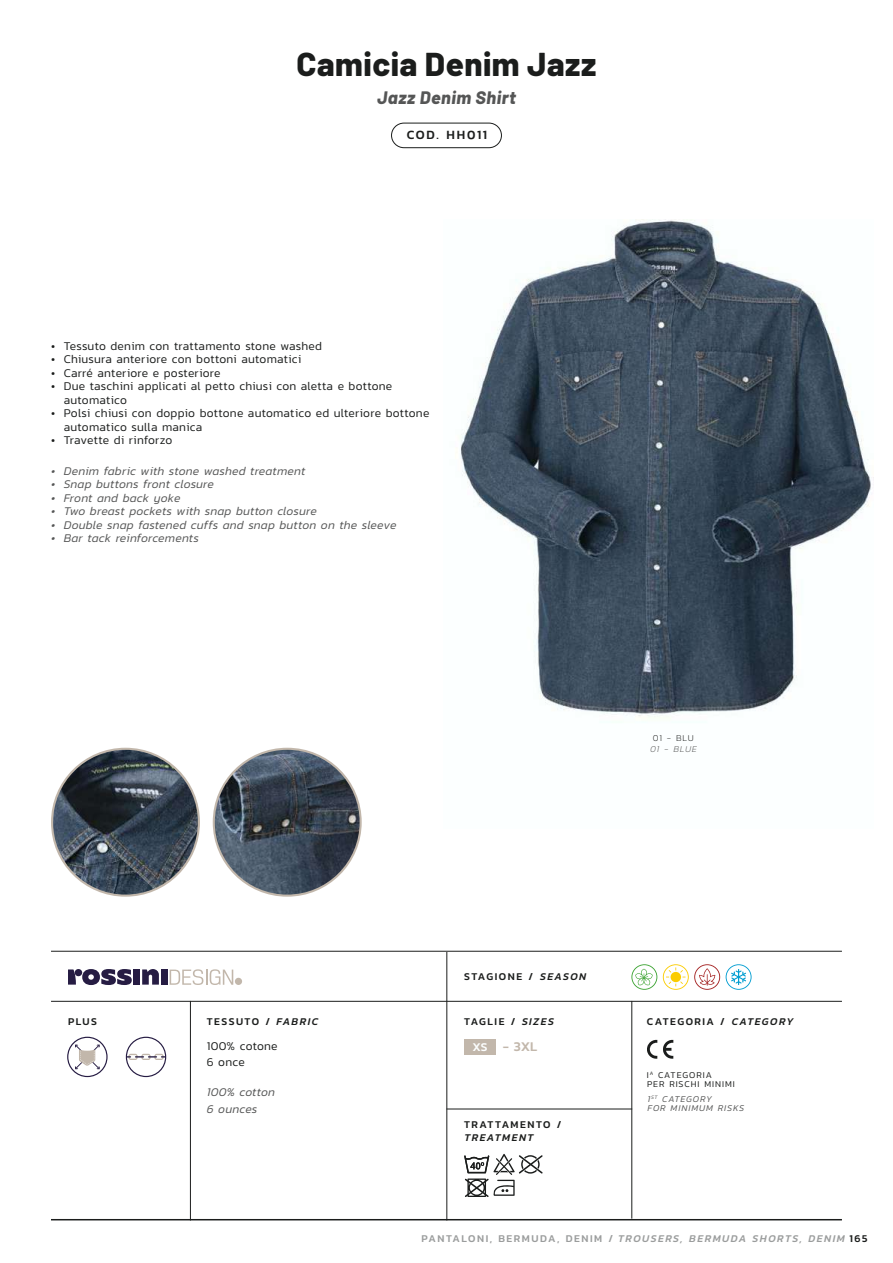
<style>
.page{position:relative;width:893px;height:1263px;background:#fff}
.page>*{position:absolute;margin:0;border:0;box-sizing:border-box;transform-origin:0 0}
.t1{font:800 33px "Barlow";letter-spacing:.015em;color:#1b1d1c}
.t2{font:italic 800 18px "Barlow";letter-spacing:.03em;color:#555656}
.t3{font:500 13.5px "Kanit";color:#c2b7ab}
.t4{font:500 12.75px "Kanit";letter-spacing:.13em;color:#1b1d1c}
.t5{font:300 12px/13.5px "Kanit";letter-spacing:.015em;color:#1b1d1c}
.t6{font:italic 300 12px/16.5px "Kanit";letter-spacing:.01em;color:#555656}
.t7{font:500 12px "Kanit";color:#fcfefe}
.t8{font:500 10.5px "Kanit";letter-spacing:.14em;color:#1b1d1c}
.t9{font:italic 500 10.5px "Kanit";letter-spacing:.13em;color:#1b1d1c}
.t10{font:italic 500 10.5px "Kanit";letter-spacing:.14em;color:#9b9d9d}
.t11{font:500 10.5px "Kanit";letter-spacing:.145em;color:#9b9d9d}
.t12{font:italic 300 9px/9px "Kanit";letter-spacing:.1em;color:#555656}
.t13{font:300 9px/9px "Kanit";letter-spacing:.105em;color:#1b1d1c}
.t14{font:italic 200 9px "Kanit";letter-spacing:.08em;color:#555656}
.t15{font:200 9px "Kanit";color:#1b1d1c}
.s1{font-style:normal;color:#1b1d1c}
</style>
<div class="page">
<svg style="left:726px;top:964px;width:26px;height:26px"></svg>
<svg style="left:663px;top:964px;width:57px;height:26px"></svg>
<svg style="left:631px;top:964px;width:26px;height:26px"></svg>
<img style="left:214px;top:749px;width:147px;height:147px;border-radius:73px">
<img style="left:52px;top:749px;width:147px;height:147px;border-radius:73px">
<img style="left:460px;top:219px;width:414px;height:498px">
<div style="left:133px;top:969px;width:7px;height:15px;background:#261c43"></div>
<div style="left:161px;top:969px;width:7px;height:15px;background:#261c43"></div>
<svg style="left:82px;top:969px;width:50px;height:16px"></svg>
<div style="left:75px;top:969px;width:7px;height:7px;background:#261c43;border-radius:50%"></div>
<svg style="left:68px;top:969px;width:8px;height:15px"></svg>
<svg style="left:142px;top:969px;width:17px;height:15px"></svg>
<div style="left:235px;top:978px;width:7px;height:7px;background:#c2b7ab;border-radius:50%"></div>
<svg style="left:170px;top:969px;width:63px;height:16px"></svg>
<div style="left:464px;top:1039px;width:32px;height:15px;background:#c2b7ab"></div>
<svg style="left:126px;top:1037px;width:40px;height:40px"></svg>
<svg style="left:67px;top:1037px;width:41px;height:40px"></svg>
<hr style="left:51px;top:951px;width:791px;height:1px;background:#1b1d1c">
<hr style="left:190px;top:1001px;width:1px;height:219px;background:#1b1d1c">
<hr style="left:51px;top:1001px;width:791px;height:1px;background:#1b1d1c">
<hr style="left:51px;top:1219px;width:791px;height:1px;background:#1b1d1c">
<hr style="left:446px;top:952px;width:1px;height:268px;background:#1b1d1c">
<hr style="left:631px;top:1001px;width:1px;height:217px;background:#1b1d1c">
<hr style="left:446px;top:1108px;width:186px;height:1px;background:#1b1d1c">
<svg style="left:464px;top:1154px;width:79px;height:43px"></svg>
<div style="left:391px;top:123px;width:111px;height:25px;border:1px solid #1b1d1c;border-radius:12px"></div>
<svg style="left:663px;top:1040px;width:10px;height:19px"></svg>
<svg style="left:647px;top:1040px;width:10px;height:19px"></svg>
<h1 class="t1" style="left:297px;top:39px;width:301px">Camicia Denim Jazz</h1>
<h2 class="t2" style="left:377px;top:84px;width:140px">Jazz Denim Shirt</h2>
<p class="t4" style="left:407px;top:126px;width:82px">COD. HH011</p>
<p class="t5" style="left:51px;top:339px;width:272px">• Tessuto denim con trattamento stone washed</p>
<p class="t5" style="left:51px;top:352px;width:252px">• Chiusura anteriore con bottoni automatici</p>
<p class="t5" style="left:51px;top:366px;width:171px">• Carré anteriore e posteriore</p>
<p class="t5" style="left:64px;top:379px;width:330px;text-indent:-13px">• Due taschini applicati al petto chiusi con aletta e bottone automatico</p>
<p class="t5" style="left:64px;top:406px;width:367px;text-indent:-13px">• Polsi chiusi con doppio bottone automatico ed ulteriore bottone automatico sulla manica</p>
<p class="t5" style="left:51px;top:433px;width:123px">• Travette di rinforzo</p>
<p class="t6" style="left:51px;top:462px;width:256px">• Denim fabric with stone washed treatment</p>
<p class="t6" style="left:51px;top:476px;width:164px">• Snap buttons front closure</p>
<p class="t6" style="left:51px;top:489px;width:131px">• Front and back yoke</p>
<p class="t6" style="left:51px;top:503px;width:267px">• Two breast pockets with snap button closure</p>
<p class="t6" style="left:51px;top:516px;width:347px">• Double snap fastened cuffs and snap button on the sleeve</p>
<p class="t6" style="left:51px;top:530px;width:149px">• Bar tack reinforcements</p>
<p class="t15" style="left:653px;top:732px;width:42px">01 - BLU</p>
<p class="t14" style="left:650px;top:743px;width:48px">01 - BLUE</p>
<p class="t8" style="left:464px;top:969px;width:71px">STAGIONE /</p>
<p class="t9" style="left:540px;top:969px;width:48px">SEASON</p>
<p class="t8" style="left:68px;top:1013px;width:31px">PLUS</p>
<p class="t8" style="left:207px;top:1013px;width:65px">TESSUTO /</p>
<p class="t8" style="left:464px;top:1013px;width:53px">TAGLIE /</p>
<p class="t8" style="left:647px;top:1013px;width:79px">CATEGORIA /</p>
<p class="t9" style="left:276px;top:1014px;width:43px">FABRIC</p>
<p class="t9" style="left:522px;top:1014px;width:33px">SIZES</p>
<p class="t9" style="left:732px;top:1014px;width:63px">CATEGORY</p>
<p class="t5" style="left:207px;top:1037px;width:72px;line-height:16.5px">100% cotone<br>6 once</p>
<p class="t6" style="left:207px;top:1084px;width:70px">100% cotton<br>6 ounces</p>
<p class="t7" style="left:472px;top:1038px;width:17px">XS</p>
<p class="t3" style="left:503px;top:1036px;width:36px">- 3XL</p>
<p class="t8" style="left:464px;top:1116px;width:99px">TRATTAMENTO /</p>
<p class="t9" style="left:464px;top:1130px;width:70px">TREATMENT</p>
<p class="t13" style="left:647px;top:1070px;width:89px">I<sup>A</sup> CATEGORIA<br>PER RISCHI MINIMI</p>
<p class="t12" style="left:648px;top:1094px;width:98px">1<sup>ST</sup> CATEGORY<br>FOR MINIMUM RISKS</p>
<p class="t10" style="left:618px;top:1231px;width:251px">TROUSERS, BERMUDA SHORTS, DENIM <span class="s1">165</span></p>
<p class="t11" style="left:421px;top:1231px;width:193px">PANTALONI, BERMUDA, DENIM /</p>
</div>
